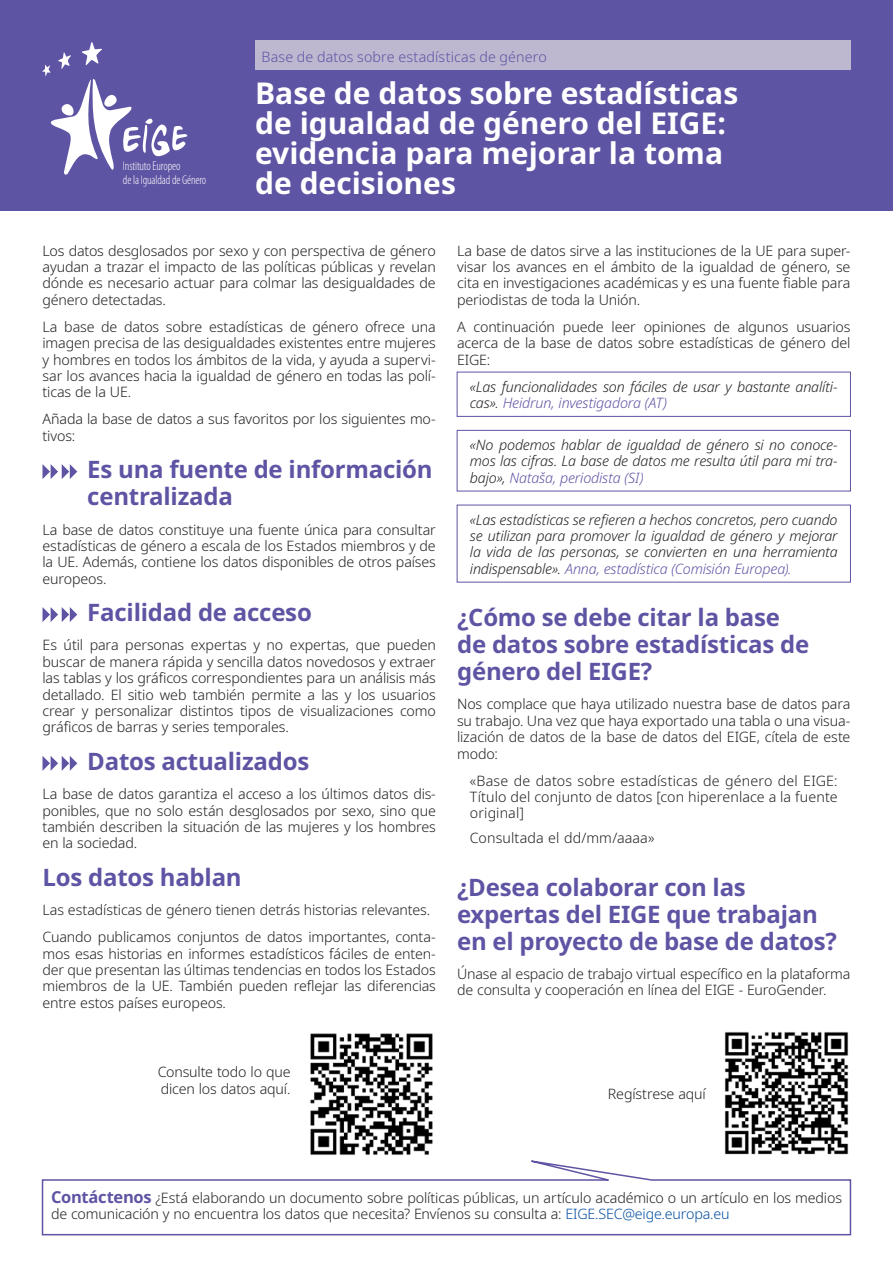
<style>
.page{position:relative;width:893px;height:1263px;background:#fff}
.page>*{position:absolute;margin:0;border:0;box-sizing:border-box;transform-origin:0 0}
.t1{font:700 30px/30px "Noto Sans";color:#fff}
.Title1{font:700 24px/27px "Noto Sans";letter-spacing:-.01em;color:#5e54a4}
.body_text{font:300 14.25px/16.4px "Noto Sans";letter-spacing:-.01em;color:#231f20;text-align:justify}
.body_text_encadre_ne{font:italic 300 14.25px/16.4px "Noto Sans";letter-spacing:-.01em;color:#231f20;text-align:justify}
.body_text_break{font:300 14.25px/16.4px "Noto Sans";letter-spacing:-.01em;color:#231f20;text-align:justify}
.body_text_small{font:300 14.25px/16.4px "Noto Sans";letter-spacing:.005em;color:#231f20;text-align:justify}
.body_text_right{font:300 14.25px/16.4px "Noto Sans";letter-spacing:-.01em;color:#231f20}
.Theme{font:300 14.25px "Noto Sans";letter-spacing:.01em;color:#5e54a4}
.t2{font:300 condensed 12.75px/14.1px "Myriad Pro";letter-spacing:-.01em;color:#fff}
.s1{color:#5e54a4}
.s2{font-weight:700;font-size:16.5px;color:#5e54a4}
.s3{color:#034ea2}
</style>
<div class="page">
<img style="left:724px;top:1032px;width:125px;height:122px">
<img style="left:310px;top:1033px;width:123px;height:121px">
<div style="left:0;top:0;width:893px;height:210px;background:#5e54a4"></div>
<div style="left:255px;top:41px;width:595px;height:29px;background:#bdb7d0"></div>
<svg style="left:43px;top:464px;width:34px;height:15px"></svg>
<svg style="left:43px;top:607px;width:34px;height:15px"></svg>
<svg style="left:43px;top:756px;width:34px;height:15px"></svg>
<div style="left:457px;top:372px;width:394px;height:45px;border:1px solid #5e54a4"></div>
<div style="left:457px;top:430px;width:394px;height:61px;border:1px solid #5e54a4"></div>
<svg style="left:42px;top:42px;width:145px;height:133px"></svg>
<svg style="left:41px;top:1154px;width:811px;height:82px"></svg>
<p class="t2" style="left:123px;top:159px;width:85px">Instituto Europeo<br>de la Igualdad de Género</p>
<p class="Theme" style="left:261px;top:47px;width:287px">Base de datos sobre estadísticas de género</p>
<p class="t1" style="left:255px;top:79px;width:485px">Base de datos sobre estadísticas de igualdad de género del EIGE: evidencia para mejorar la toma de decisiones</p>
<p class="body_text_break" style="left:43px;top:243px;width:395px">Los datos desglosados por sexo y con perspectiva de género ayudan a trazar el impacto de las políticas públicas y revelan dónde es necesario actuar para colmar las desigualdades de género detectadas.</p>
<p class="body_text" style="left:43px;top:319px;width:395px">La base de datos sobre estadísticas de género ofrece una imagen precisa de las desigualdades existentes entre mujeres y hombres en todos los ámbitos de la vida, y ayuda a supervi&shy;sar los avances hacia la igualdad de género en todas las polí&shy;ticas de la UE.</p>
<p class="body_text" style="left:43px;top:411px;width:395px">Añada la base de datos a sus favoritos por los siguientes mo&shy;tivos:</p>
<p class="Title1" style="left:87px;top:457px;width:347px">Es una fuente de información centralizada</p>
<p class="body_text" style="left:43px;top:521px;width:395px">La base de datos constituye una fuente única para consultar estadísticas de género a escala de los Estados miembros y de la UE. Además, contiene los datos disponibles de otros países europeos.</p>
<p class="Title1" style="left:87px;top:600px;width:226px">Facilidad de acceso</p>
<p class="body_text" style="left:43px;top:637px;width:395px">Es útil para personas expertas y no expertas, que pueden buscar de manera rápida y sencilla datos novedosos y extraer las tablas y los gráficos correspondientes para un análisis más detallado. El sitio web también permite a las y los usuarios crear y personalizar distintos tipos de visualizaciones como gráficos de barras y series temporales.</p>
<p class="Title1" style="left:87px;top:748px;width:223px">Datos actualizados</p>
<p class="body_text" style="left:43px;top:786px;width:395px">La base de datos garantiza el acceso a los últimos datos dis&shy;ponibles, que no solo están desglosados por sexo, sino que también describen la situación de las mujeres y los hombres en la sociedad.</p>
<p class="Title1" style="left:43px;top:864px;width:201px">Los datos hablan</p>
<p class="body_text" style="left:43px;top:902px;width:389px">Las estadísticas de género tienen detrás historias relevantes.</p>
<p class="body_text" style="left:43px;top:929px;width:395px">Cuando publicamos conjuntos de datos importantes, conta&shy;mos esas historias en informes estadísticos fáciles de enten&shy;der que presentan las últimas tendencias en todos los Estados miembros de la UE. También pueden reflejar las diferencias entre estos países europeos.</p>
<p class="body_text" style="left:457px;top:243px;width:395px">La base de datos sirve a las instituciones de la UE para super&shy;visar los avances en el ámbito de la igualdad de género, se cita en investigaciones académicas y es una fuente fiable para periodistas de toda la Unión.</p>
<p class="body_text" style="left:457px;top:319px;width:395px">A continuación puede leer opiniones de algunos usuarios acerca de la base de datos sobre estadísticas de género del EIGE:</p>
<p class="body_text_encadre_ne" style="left:470px;top:378px;width:369px">«Las funcionalidades son fáciles de usar y bastante analíti&shy;cas». <span class="s1">Heidrun, investigadora (AT)</span></p>
<p class="body_text_encadre_ne" style="left:470px;top:437px;width:369px">«No podemos hablar de igualdad de género si no conoce&shy;mos las cifras. La base de datos me resulta útil para mi tra&shy;bajo», <span class="s1">Nataša, periodista (SI)</span></p>
<p class="body_text_encadre_ne" style="left:470px;top:511px;width:369px">«Las estadísticas se refieren a hechos concretos, pero cuando se utilizan para promover la igualdad de género y mejorar la vida de las personas, se convierten en una herramienta indispensable». <span class="s1">Anna, estadística (Comisión Europea).</span></p>
<p class="Title1" style="left:457px;top:604px;width:354px">¿Cómo se debe citar la base de datos sobre estadísticas de género del EIGE?</p>
<p class="body_text" style="left:457px;top:696px;width:395px">Nos complace que haya utilizado nuestra base de datos para su trabajo. Una vez que haya exportado una tabla o una visua&shy;lización de datos de la base de datos del EIGE, cítela de este modo:</p>
<p class="body_text_small" style="left:470px;top:772px;width:369px">«Base de datos sobre estadísticas de género del EIGE:<br>Título del conjunto de datos [con hiperenlace a la fuente original]</p>
<p class="body_text_small" style="left:470px;top:830px;width:186px">Consultada el dd/mm/aaaa»</p>
<p class="Title1" style="left:457px;top:874px;width:381px">¿Desea colaborar con las expertas del EIGE que trabajan en el proyecto de base de datos?</p>
<p class="body_text" style="left:457px;top:966px;width:395px">Únase al espacio de trabajo virtual específico en la plataforma de consulta y cooperación en línea del EIGE - EuroGender.</p>
<p class="body_text_right" style="left:158px;top:1064px;width:134px">Consulte todo lo que dicen los datos aquí.</p>
<p class="body_text_right" style="left:608px;top:1086px;width:99px">Regístrese aquí</p>
<p class="body_text_break" style="left:51px;top:1190px;width:792px"><span class="s2">Contáctenos</span> ¿Está elaborando un documento sobre políticas públicas, un artículo académico o un artículo en los medios de comunicación y no encuentra los datos que necesita? Envíenos su consulta a: <span class="s3">EIGE.SEC@eige.europa.eu</span></p>
</div>
